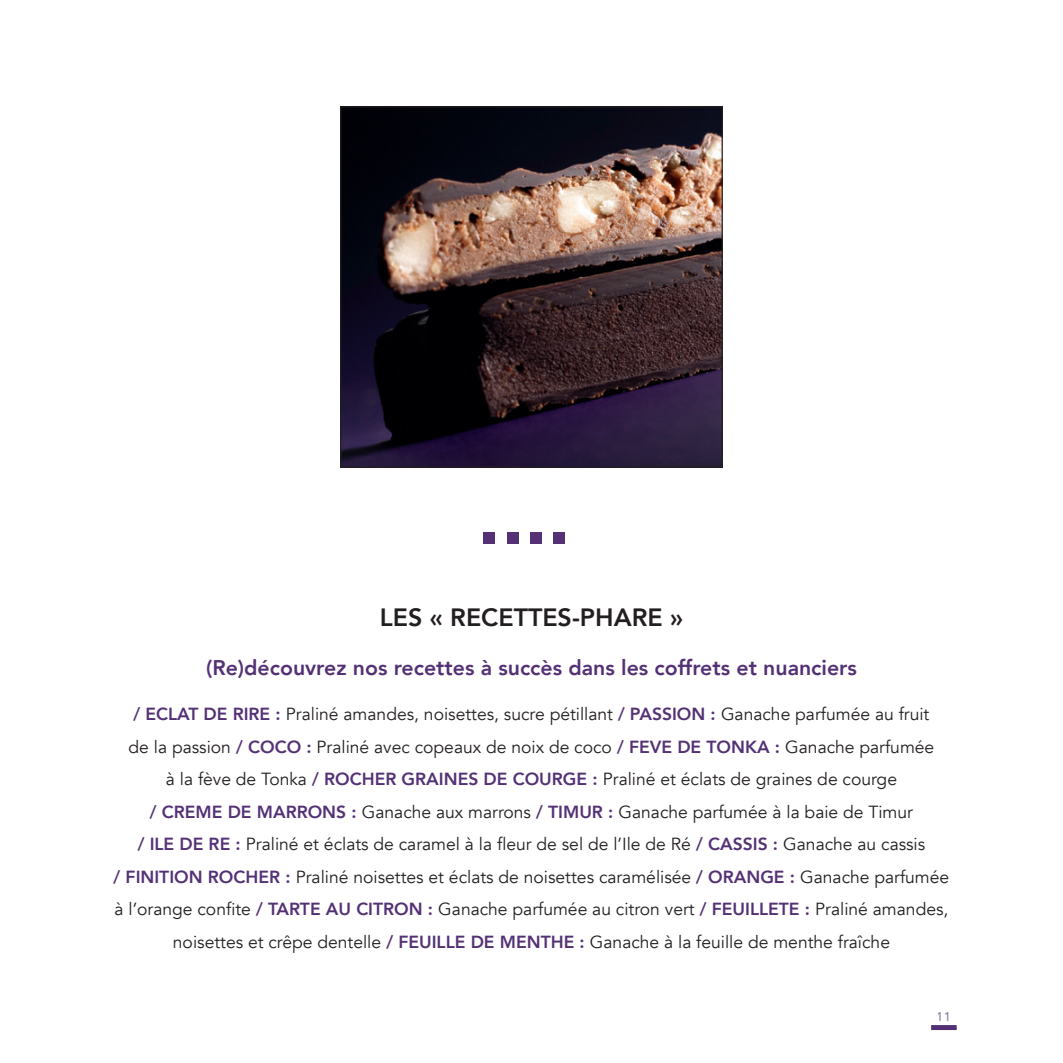
<style>
.page{position:relative;width:1063px;height:1063px;background:#fff}
.page>*{position:absolute;margin:0;border:0;box-sizing:border-box;transform-origin:0 0}
.t1{font:800 25px "Avenir";color:#231f20}
.t2{font:800 21.25px "Avenir";color:#543175}
.t3{font:17.5px/32.5px "Avenir";color:#231f20;text-align:center}
.t4{font:12.75px "Avenir";color:#543175}
.s1{font-weight:800;color:#543175}
</style>
<div class="page">
<div style="left:931px;top:1025px;width:26px;height:5px;background:#543175"></div>
<img style="left:342px;top:108px;width:379px;height:358px">
<div style="left:340px;top:106px;width:383px;height:362px;border:1px solid #231f20"></div>
<div style="left:483px;top:532px;width:12px;height:12px;background:#543175"></div>
<div style="left:507px;top:532px;width:11px;height:12px;background:#543175"></div>
<div style="left:530px;top:532px;width:12px;height:12px;background:#543175"></div>
<div style="left:554px;top:532px;width:11px;height:12px;background:#543175"></div>
<p class="t1" style="left:380px;top:598px;width:305px">LES « RECETTES-PHARE »</p>
<p class="t2" style="left:206px;top:651px;width:652px">(Re)découvrez nos recettes à succès dans les coffrets et nuanciers</p>
<p class="t3" style="left:114px;top:698px;width:837px"><span class="s1">/ ECLAT DE RIRE :</span> Praliné amandes, noisettes, sucre pétillant <span class="s1">/ PASSION :</span> Ganache parfumée au fruit<br>de la passion <span class="s1">/ COCO :</span> Praliné avec copeaux de noix de coco <span class="s1">/ FEVE DE TONKA :</span> Ganache parfumée<br>à la fève de Tonka <span class="s1">/ ROCHER GRAINES DE COURGE :</span> Praliné et éclats de graines de courge<br><span class="s1">/ CREME DE MARRONS :</span> Ganache aux marrons <span class="s1">/ TIMUR :</span> Ganache parfumée à la baie de Timur<br><span class="s1">/ ILE DE RE :</span> Praliné et éclats de caramel à la fleur de sel de l’Ile de Ré <span class="s1">/ CASSIS :</span> Ganache au cassis<br><span class="s1">/ FINITION ROCHER :</span> Praliné noisettes et éclats de noisettes caramélisée <span class="s1">/ ORANGE :</span> Ganache parfumée à l’orange confite <span class="s1">/ TARTE AU CITRON :</span> Ganache parfumée au citron vert <span class="s1">/ FEUILLETE :</span> Praliné amandes, noisettes et crêpe dentelle <span class="s1">/ FEUILLE DE MENTHE :</span> Ganache à la feuille de menthe fraîche</p>
<p class="t4" style="left:937px;top:1006px;width:16px">11</p>
</div>
